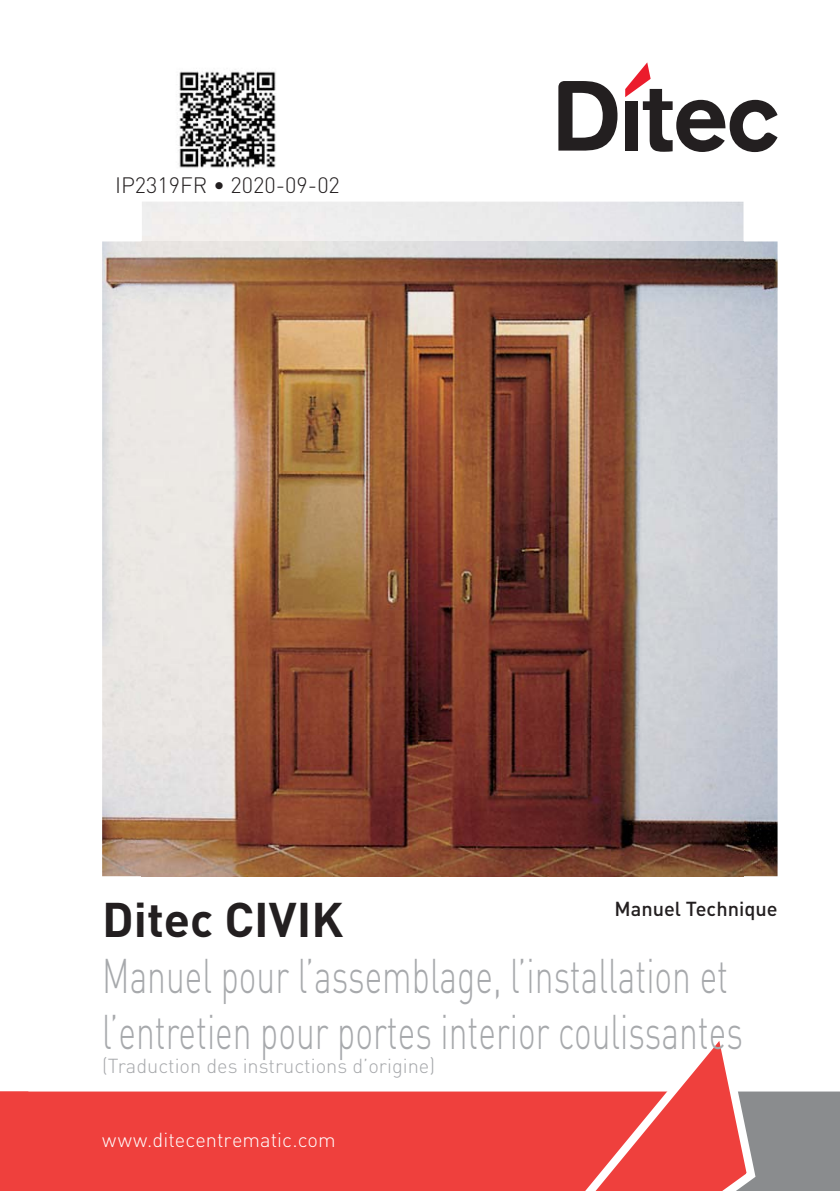
<style>
.page{position:relative;width:840px;height:1191px;background:#fff}
.page>*{position:absolute;margin:0;border:0;box-sizing:border-box;transform-origin:0 0}
.t1{font:300 48px/56px "DIN Pro";color:#a7a9ac;scale:.7 1}
.t2{font:700 48px "DIN Pro";color:#231f20}
.t3{font:300 22px "DIN Pro";color:#231f20}
.t4{font:300 20px "DIN Pro";color:#a7a9ac}
.t5{font:300 20px "DIN Pro";color:#fff}
.t6{font:500 20px "DIN Pro";color:#231f20}
</style>
<div class="page">
<div style="left:28px;top:1091px;width:493px;height:100px;background:#ef403d"></div>
<svg style="left:521px;top:1041px;width:318px;height:150px"></svg>
<div style="left:0;top:1091px;width:28px;height:100px;background:#ef403d"></div>
<svg style="left:558px;top:81px;width:59px;height:70px"></svg>
<svg style="left:625px;top:62px;width:152px;height:90px"></svg>
<img style="left:102px;top:241px;width:675px;height:635px">
<img style="left:142px;top:202px;width:601px;height:674px">
<img style="left:178px;top:69px;width:98px;height:99px">
<p class="t3" style="left:115px;top:177px;width:226px">IP2319FR • 2020-09-02</p>
<p class="t6" style="left:614px;top:901px;width:164px">Manuel Technique</p>
<p class="t2" style="left:102px;top:903px;width:242px">Ditec CIVIK</p>
<p class="t1" style="left:102px;top:954px;width:916px">Manuel pour l’assemblage, l’installation et l’entretien pour portes interior coulissantes</p>
<p class="t4" style="left:102px;top:1059px;width:334px">(Traduction des instructions d’origine)</p>
<p class="t5" style="left:102px;top:1133px;width:235px">www.ditecentrematic.com</p>
</div>
